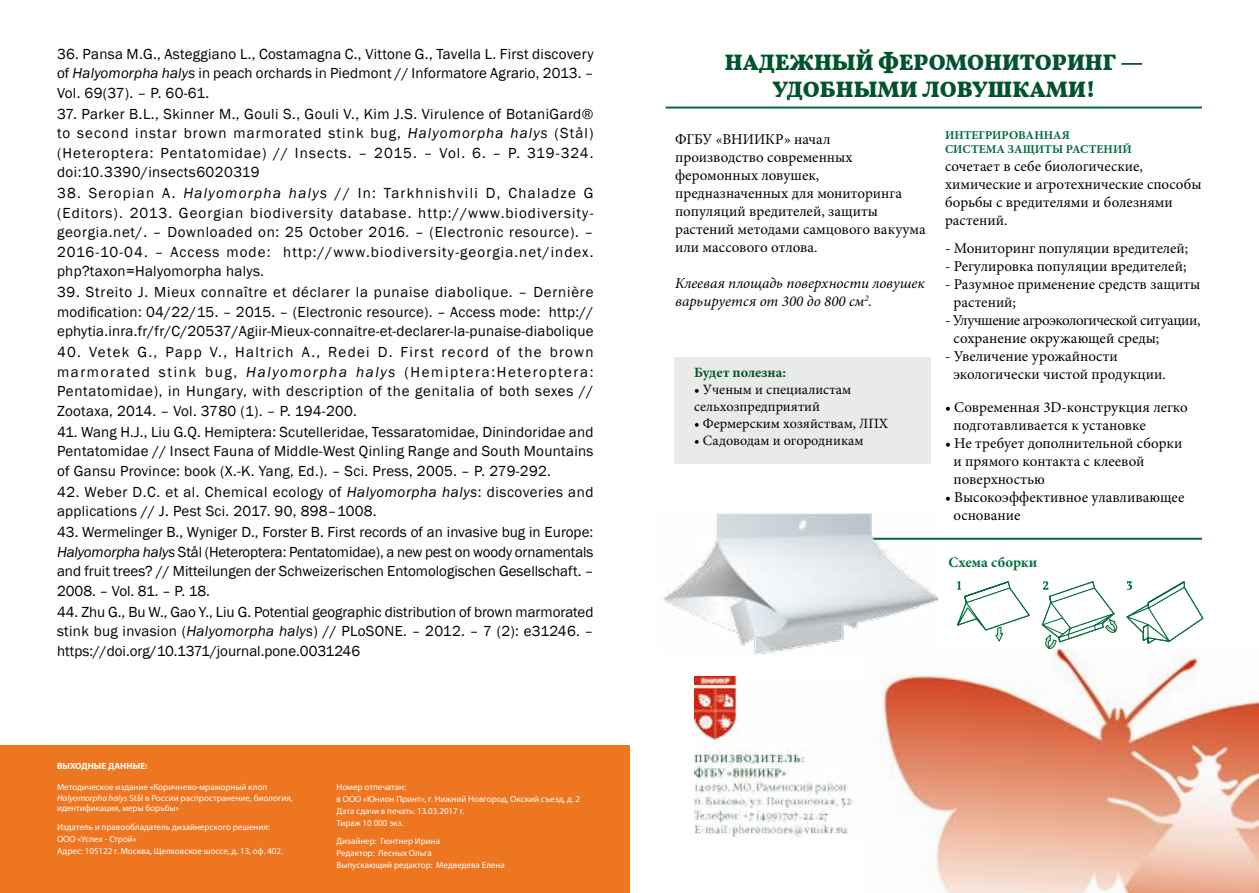
<style>
.page{position:relative;width:1259px;height:893px;background:#fff}
.page>*{position:absolute;margin:0;border:0;box-sizing:border-box;transform-origin:0 0}
.t1{font:700 22.35px/26.8px "Vollkorn";color:#00532c;text-align:center}
.t2{font:15px/19.5px "Franklin Gothic";letter-spacing:.02em;color:#000;text-align:justify}
.t3{font:15px/18px "Minion Pro";color:#000}
.t4{font:15px/18px "Minion Pro";letter-spacing:-.02em;color:#000}
.t5{font:italic 15px/18px "Minion Pro";color:#000}
.t6{font:700 14.55px "Minion Pro";color:#006c3b}
.t7{font:14.25px/17.1px "Minion Pro";color:#000}
.t8{font:700 14.25px "Minion Pro";letter-spacing:-.005em;color:#00532c}
.t9{font:700 12px/14.4px "Minion Pro";color:#006c3b}
.t10{font:9px/12px "Myriad Pro";color:#fff}
.t11{font:700 9px "Myriad Pro";color:#fff}
.s1{font-style:italic}
</style>
<div class="page">
<img style="left:884px;top:650px;width:375px;height:243px">
<hr style="left:853px;top:538px;width:349px;height:2px;background:#006c3b">
<hr style="left:665px;top:107px;width:537px;height:2px;background:#006c3b">
<img style="left:658px;top:513px;width:279px;height:141px">
<svg style="left:957px;top:581px;width:73px;height:61px"></svg>
<svg style="left:1041px;top:581px;width:77px;height:68px"></svg>
<svg style="left:1126px;top:581px;width:77px;height:63px"></svg>
<div style="left:674px;top:357px;width:257px;height:106px;background:#e9ebe9"></div>
<img style="left:694px;top:677px;width:221px;height:165px">
<div style="left:0;top:745px;width:629px;height:148px;background:#ee7620"></div>
<p class="t2" style="left:57px;top:44px;width:538px">36. Pansa M.G., Asteggiano L., Costamagna C., Vittone G., Tavella L. First discovery of <span class="s1">Halyomorpha halys</span> in peach orchards in Piedmont // Informatore Agrario, 2013. – Vol. 69(37). – P. 60-61.</p>
<p class="t2" style="left:57px;top:104px;width:538px">37. Parker B.L., Skinner M., Gouli S., Gouli V., Kim J.S. Virulence of BotaniGard® to second instar brown marmorated stink bug, <span class="s1">Halyomorpha halys</span> (Stål) (Heteroptera: Pentatomidae) // Insects. – 2015. – Vol. 6. – P. 319-324. doi:10.3390/insects6020319</p>
<p class="t2" style="left:57px;top:184px;width:538px">38. Seropian A. <span class="s1">Halyomorpha halys</span> // In: Tarkhnishvili D, Chaladze G (Editors). 2013. Georgian biodiversity database. http://www.biodiversity&shy;georgia.net/. – Downloaded on: 25 October 2016. – (Electronic resource). – 2016-10-04. – Access mode: http://www.biodiversity-georgia.net/index. php?taxon=Halyomorpha halys.</p>
<p class="t2" style="left:57px;top:283px;width:538px">39. Streito J. Mieux connaître et déclarer la punaise diabolique. – Dernière modification: 04/22/15. – 2015. – (Electronic resource). – Access mode: http:// ephytia.inra.fr/fr/C/20537/Agiir-Mieux-connaitre-et-declarer-la-punaise-diabolique</p>
<p class="t2" style="left:57px;top:343px;width:538px">40. Vetek G., Papp V., Haltrich A., Redei D. First record of the brown marmorated stink bug, <span class="s1">Halyomorpha halys</span> (Hemiptera:Heteroptera:<br>Pentatomidae), in Hungary, with description of the genitalia of both sexes // Zootaxa, 2014. – Vol. 3780 (1). – P. 194-200.</p>
<p class="t2" style="left:57px;top:422px;width:538px">41. Wang H.J., Liu G.Q. Hemiptera: Scutelleridae, Tessaratomidae, Dinindoridae and Pentatomidae // Insect Fauna of Middle-West Qinling Range and South Mountains of Gansu Province: book (X.-K. Yang, Ed.). – Sci. Press, 2005. – P. 279-292.</p>
<p class="t2" style="left:57px;top:482px;width:538px">42. Weber D.C. et al. Chemical ecology of <span class="s1">Halyomorpha halys</span>: discoveries and applications // J. Pest Sci. 2017. 90, 898–1008.</p>
<p class="t2" style="left:57px;top:523px;width:538px">43. Wermelinger B., Wyniger D., Forster B. First records of an invasive bug in Europe:<br><span class="s1">Halyomorpha halys</span> Stål (Heteroptera: Pentatomidae), a new pest on woody ornamentals and fruit trees? // Mitteilungen der Schweizerischen Entomologischen Gesellschaft. – 2008. – Vol. 81. – P. 18.</p>
<p class="t2" style="left:57px;top:602px;width:538px">44. Zhu G., Bu W., Gao Y., Liu G. Potential geographic distribution of brown marmorated stink bug invasion (<span class="s1">Halyomorpha halys</span>) // PLoSONE. – 2012. – 7 (2): e31246. – https://doi.org/10.1371/journal.pone.0031246</p>
<p class="t11" style="left:57px;top:760px;width:92px">ВЫХОДНЫЕ ДАННЫЕ:</p>
<p class="t10" style="left:57px;top:782px;width:237px;line-height:10.5px">Методическое издание «Коричнево-мраморный клоп<br><span class="s1">Halyomorpha halys</span> Stål в России распространение, биология, идентификация, меры борьбы»</p>
<p class="t10" style="left:57px;top:821px;width:227px">Издатель и правообладатель дизайнерского решения:<br>ООО «Успех - Строй»<br>Адрес: 105122 г. Москва, Щелковское шоссе, д. 13, оф. 402.</p>
<p class="t10" style="left:336px;top:780px;width:245px">Номер отпечатан:<br>в ООО «Юнион Принт», г. Нижний Новгород, Окский съезд, д. 2<br>Дата сдачи в печать: 13.03.2017 г.<br>Тираж 10 000 экз.</p>
<p class="t10" style="left:336px;top:835px;width:170px">Дизайнер: Гюнтнер Ирина<br>Редактор: Лесных Ольга<br>Выпускающий редактор: Медведева Елена</p>
<h1 class="t1" style="left:725px;top:49px;width:420px">НАДЕЖНЫЙ ФЕРОМОНИТОРИНГ —<br>УДОБНЫМИ ЛОВУШКАМИ!</h1>
<p class="t3" style="left:675px;top:130px;width:252px">ФГБУ «ВНИИКР» начал<br>производство современных феромонных ловушек, предназначенных для мониторинга популяций вредителей, защиты растений методами самцового вакуума или массового отлова.</p>
<p class="t5" style="left:675px;top:274px;width:251px">Клеевая площадь поверхности ловушек варьируется от 300 до 800 см<sup>2</sup>.</p>
<p class="t8" style="left:694px;top:363px;width:93px">Будет полезна:</p>
<p class="t7" style="left:694px;top:381px;width:159px">• Ученым и специалистам сельхозпредприятий</p>
<p class="t7" style="left:694px;top:415px;width:195px">• Фермерским хозяйствам, ЛПХ</p>
<p class="t7" style="left:694px;top:432px;width:171px">• Садоводам и огородникам</p>
<p class="t9" style="left:945px;top:128px;width:188px">ИНТЕГРИРОВАННАЯ<br>СИСТЕМА ЗАЩИТЫ РАСТЕНИЙ</p>
<p class="t3" style="left:945px;top:158px;width:258px">cочетает в себе биологические, химические и агротехнические способы борьбы с вредителями и болезнями растений.</p>
<p class="t3" style="left:945px;top:239px;width:245px">- Мониторинг популяции вредителей;</p>
<p class="t3" style="left:945px;top:257px;width:243px">- Регулировка популяции вредителей;</p>
<p class="t3" style="left:953px;top:275px;width:248px;text-indent:-9px">- Разумное применение средств защиты растений;</p>
<p class="t4" style="left:953px;top:311px;width:248px;text-indent:-9px">- Улучшение агроэкологической ситуации, сохранение окружающей среды;</p>
<p class="t3" style="left:953px;top:347px;width:214px;text-indent:-9px">- Увеличение урожайности экологически чистой продукции.</p>
<p class="t3" style="left:953px;top:399px;width:236px;text-indent:-9px">• Современная 3D-конструкция легко подготавливается к установке</p>
<p class="t3" style="left:953px;top:435px;width:230px;text-indent:-9px">• Не требует дополнительной сборки и прямого контакта с клеевой поверхностью</p>
<p class="t3" style="left:953px;top:489px;width:232px;text-indent:-9px">• Высокоэффективное улавливающее основание</p>
<p class="t6" style="left:948px;top:552px;width:90px">Схема сборки</p>
</div>
